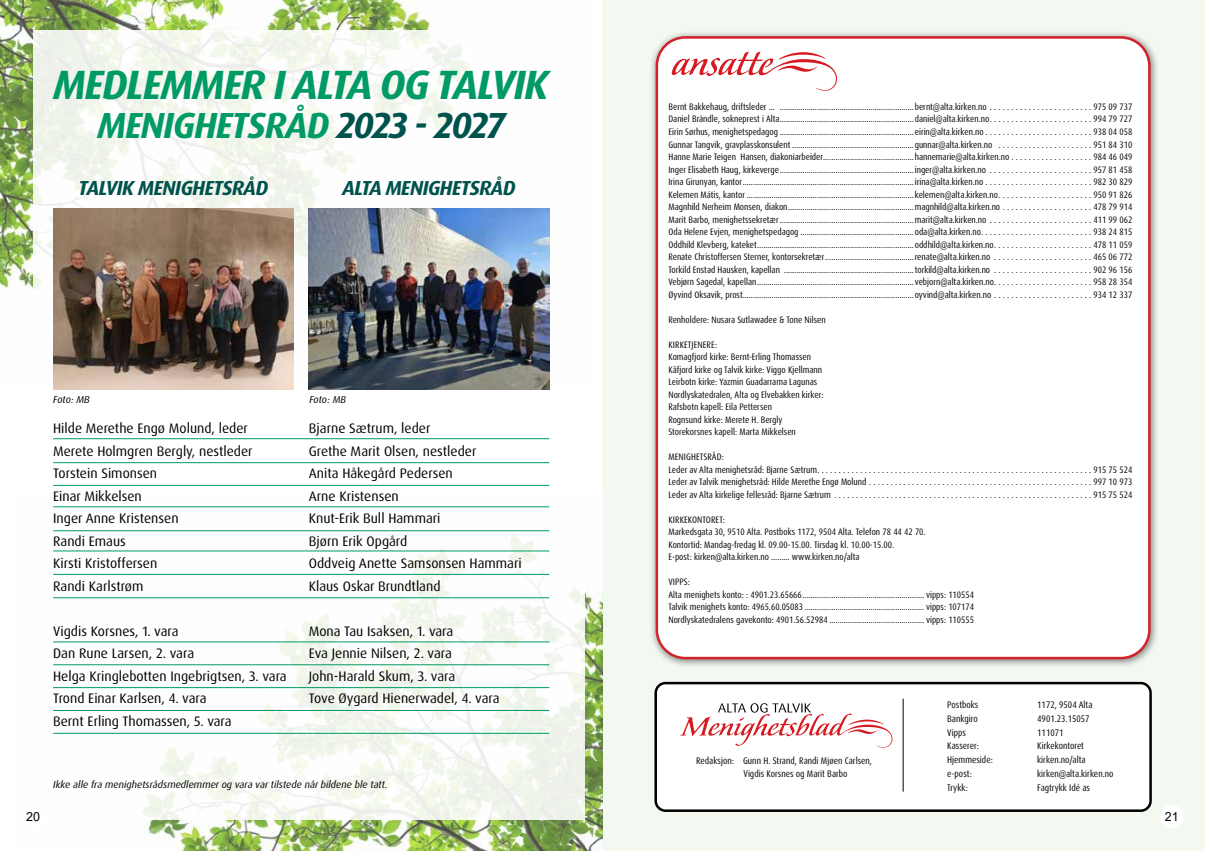
<style>
.page{position:relative;width:1205px;height:851px;background:#fff}
.page>*{position:absolute;margin:0;border:0;box-sizing:border-box;transform-origin:0 0}
.t1{font:italic 700 40.88px "Dax Pro";letter-spacing:-.03em;color:#009a66}
.t2{font:italic 700 36.25px "Dax Pro";letter-spacing:-.03em;color:#009a66}
.t3{font:italic 700 20.25px "Dax Pro";letter-spacing:-.03em;color:#00524d}
.t4{font:13.75px/22.5px "Dax Pro";color:#000}
.t5{font:12.5px "Arial";color:#000}
.t6{font:italic 10px "Dax Pro";color:#000}
.t7{font:condensed 9.62px/12.5px "Dax Pro";color:#000}
.t8{font:condensed 9.38px/12.5px "Dax Pro";color:#000}
.s1{color:#00524d}
</style>
<div class="page">
<div style="left:602px;top:0;width:603px;height:850px;background:#f3f8f1"></div>
<div style="left:649px;top:30px;width:510px;height:638px;background:#000;opacity:.5"></div>
<div style="left:657px;top:37px;width:492px;height:621px;background:#fff;border-radius:28px"></div>
<div style="left:655px;top:36px;width:495px;height:623px;border:2px solid #d2232a;border-radius:28px"></div>
<div style="left:656px;top:683px;width:494px;height:127px;background:#fff;border-radius:10px"></div>
<svg style="left:680px;top:703px;width:212px;height:44px"></svg>
<div style="left:654px;top:681px;width:498px;height:130px;border:2px solid #000;border-radius:10px"></div>
<hr style="left:903px;top:698px;width:1px;height:93px;background:#000">
<svg style="left:672px;top:52px;width:165px;height:39px"></svg>
<img style="left:143px;top:591px;width:459px;height:259px">
<img style="left:0;top:0;width:431px;height:292px">
<svg style="left:33px;top:31px;width:551px;height:789px"></svg>
<img style="left:309px;top:209px;width:240px;height:180px">
<img style="left:53px;top:209px;width:241px;height:180px">
<hr style="left:53px;top:438px;width:496px;height:1px;background:#009a66">
<hr style="left:53px;top:462px;width:496px;height:1px;background:#009a66">
<hr style="left:53px;top:485px;width:496px;height:1px;background:#009a66">
<hr style="left:53px;top:506px;width:496px;height:1px;background:#009a66">
<hr style="left:53px;top:530px;width:496px;height:1px;background:#009a66">
<hr style="left:53px;top:550px;width:496px;height:1px;background:#009a66">
<hr style="left:53px;top:574px;width:496px;height:1px;background:#009a66">
<hr style="left:53px;top:597px;width:496px;height:1px;background:#009a66">
<hr style="left:53px;top:641px;width:496px;height:1px;background:#009a66">
<hr style="left:53px;top:664px;width:496px;height:1px;background:#009a66">
<hr style="left:53px;top:687px;width:496px;height:1px;background:#009a66">
<hr style="left:53px;top:710px;width:496px;height:1px;background:#009a66">
<hr style="left:53px;top:732px;width:496px;height:1px;background:#009a66">
<div style="left:1160px;top:804px;width:23px;height:24px;background:#fff;border-radius:50%"></div>
<div style="left:21px;top:804px;width:24px;height:24px;background:#fff;border-radius:50%"></div>
<h1 class="t1" style="left:53px;top:59px;width:497px">MEDLEMMER I ALTA OG TALVIK</h1>
<h2 class="t2" style="left:97px;top:102px;width:409px">MENIGHETSRÅD <span class="s1">2023 - 2027</span></h2>
<h3 class="t3" style="left:79px;top:175px;width:191px">TALVIK MENIGHETSRÅD</h3>
<h3 class="t3" style="left:342px;top:175px;width:175px">ALTA MENIGHETSRÅD</h3>
<p class="t6" style="left:53px;top:392px;width:38px">Foto: MB</p>
<p class="t6" style="left:309px;top:392px;width:38px">Foto: MB</p>
<h3 class="t4" style="left:53px;top:417px;width:201px">Hilde Merethe Engø Molund, leder<br>Merete Holmgren Bergly, nestleder<br>Torstein Simonsen<br>Einar Mikkelsen<br>Inger Anne Kristensen<br>Randi Emaus<br>Kirsti Kristoffersen<br>Randi Karlstrøm</h3>
<h3 class="t4" style="left:53px;top:619px;width:235px">Vigdis Korsnes, 1. vara<br>Dan Rune Larsen, 2. vara<br>Helga Kringlebotten Ingebrigtsen, 3. vara<br>Trond Einar Karlsen, 4. vara<br>Bernt Erling Thomassen, 5. vara</h3>
<h3 class="t4" style="left:309px;top:417px;width:214px">Bjarne Sætrum, leder<br>Grethe Marit Olsen, nestleder<br>Anita Håkegård Pedersen<br>Arne Kristensen<br>Knut-Erik Bull Hammari<br>Bjørn Erik Opgård<br>Oddveig Anette Samsonsen Hammari<br>Klaus Oskar Brundtland</h3>
<h3 class="t4" style="left:309px;top:619px;width:192px">Mona Tau Isaksen, 1. vara<br>Eva Jennie Nilsen, 2. vara<br>John-Harald Skum, 3. vara<br>Tove Øygard Hienerwadel, 4. vara</h3>
<p class="t6" style="left:53px;top:777px;width:336px">Ikke alle fra menighetsrådsmedlemmer og vara var tilstede når bildene ble tatt.</p>
<p class="t8" style="left:668px;top:100px;width:325px">Bernt Bakkehaug, driftsleder ... .................................................................bernt@alta.kirken.no ........................</p>
<p class="t8" style="left:1093px;top:100px;width:40px">975 09 737</p>
<p class="t8" style="left:668px;top:113px;width:325px">Daniel Brändle, sokneprest i Alta.................................................................daniel@alta.kirken.no ........................</p>
<p class="t8" style="left:1093px;top:113px;width:40px">994 79 727</p>
<p class="t8" style="left:668px;top:125px;width:321px">Eirin Sørhus, menighetspedagog .................................................................eirin@alta.kirken.no .........................</p>
<p class="t8" style="left:1093px;top:125px;width:40px">938 04 058</p>
<p class="t8" style="left:668px;top:138px;width:330px">Gunnar Tangvik, gravplasskonsulent ...........................................................gunnar@alta.kirken.no .......................</p>
<p class="t8" style="left:668px;top:138px;width:465px;text-align:justify;text-indent:425px">951 84 310<br>Hanne Marie Teigen Hansen, diakoniarbeider............................................hannemarie@alta.kirken.no . . . . . . . . . . . . . . . . . . . 984 46 049<br>Inger Elisabeth Haug, kirkeverge.................................................................inger@alta.kirken.no .........................</p>
<p class="t8" style="left:668px;top:163px;width:465px;text-align:justify;text-indent:425px">957 81 458<br>Irina Girunyan, kantor...................................................................................irina@alta.kirken.no . . . . . . . . . . . . . . . . . . . . . . . . . 982 30 829<br>Kelemen Mátis, kantor .................................................................................kelemen@alta.kirken.no ......................</p>
<p class="t8" style="left:1093px;top:188px;width:40px">950 91 826</p>
<p class="t8" style="left:668px;top:200px;width:335px">Magnhild Nerheim Monsen, diakon.............................................................magnhild@alta.kirken.no ......................</p>
<p class="t8" style="left:1093px;top:200px;width:40px">478 79 914</p>
<p class="t8" style="left:668px;top:213px;width:322px">Marit Barbo, menighetssekretær.................................................................marit@alta.kirken.no .........................</p>
<p class="t8" style="left:1093px;top:213px;width:40px">411 99 062</p>
<p class="t8" style="left:668px;top:225px;width:316px">Oda Helene Evjen, menighetspedagog .......................................................oda@alta.kirken.no ..........................</p>
<p class="t8" style="left:1093px;top:225px;width:40px">938 24 815</p>
<p class="t8" style="left:668px;top:238px;width:329px">Oddhild Klevberg, kateket............................................................................oddhild@alta.kirken.no .......................</p>
<p class="t8" style="left:1093px;top:238px;width:40px">478 11 059</p>
<p class="t8" style="left:668px;top:250px;width:326px">Renate Christoffersen Sterner, kontorsekretær...........................................renate@alta.kirken.no ........................</p>
<p class="t8" style="left:1093px;top:250px;width:40px">465 06 772</p>
<p class="t8" style="left:668px;top:263px;width:329px">Torkild Enstad Hausken, kapellan ...............................................................torkild@alta.kirken.no .......................</p>
<p class="t8" style="left:1093px;top:263px;width:40px">902 96 156</p>
<p class="t8" style="left:668px;top:275px;width:329px">Vebjørn Sagedal, kapellan............................................................................vebjorn@alta.kirken.no .......................</p>
<p class="t8" style="left:1093px;top:275px;width:40px">958 28 354</p>
<p class="t8" style="left:668px;top:288px;width:326px">Øyvind Oksavik, prost...................................................................................oyvind@alta.kirken.no ........................</p>
<p class="t8" style="left:1093px;top:288px;width:40px">934 12 337</p>
<p class="t8" style="left:668px;top:313px;width:159px">Renholdere: Nusara Sutlawadee &amp; Tone Nilsen</p>
<p class="t8" style="left:668px;top:338px;width:156px">KIRKETJENERE:<br>Komagfjord kirke: Bernt-Erling Thomassen Kåfjord kirke og Talvik kirke: Viggo Kjellmann Leirbotn kirke: Yazmin Guadarrama Lagunas Nordlyskatedralen, Alta og Elvebakken kirker:<br>Rafsbotn kapell: Eila Pettersen<br>Rognsund kirke: Merete H. Bergly Storekorsnes kapell: Marta Mikkelsen</p>
<p class="t8" style="left:668px;top:450px;width:152px">MENIGHETSRÅD:<br>Leder av Alta menighetsråd: Bjarne Sætrum ................................................................</p>
<p class="t8" style="left:1093px;top:463px;width:40px">915 75 524</p>
<p class="t8" style="left:668px;top:475px;width:204px">Leder av Talvik menighetsråd: Hilde Merethe Engø Molund ....................................................</p>
<p class="t8" style="left:1093px;top:475px;width:40px">997 10 973</p>
<p class="t8" style="left:668px;top:488px;width:166px">Leder av Alta kirkelige fellesråd: Bjarne Sætrum .............................................................</p>
<p class="t8" style="left:1093px;top:488px;width:40px">915 75 524</p>
<p class="t8" style="left:668px;top:513px;width:259px">KIRKEKONTORET:<br>Markedsgata 30, 9510 Alta. Postboks 1172, 9504 Alta. Telefon 78 44 42 70.<br>Kontortid: Mandag-fredag kl. 09.00-15.00. Tirsdag kl. 10.00-15.00.<br>E-post: kirken@alta.kirken.no ……… www.kirken.no/alta</p>
<p class="t8" style="left:668px;top:575px;width:307px">VIPPS:<br>Alta menighets konto: : 4901.23.65666........................................................... vipps: 110554<br>Talvik menighets konto: 4965.60.05083 .......................................................... vipps: 107174<br>Nordlyskatedralens gavekonto: 4901.56.52984 .............................................. vipps: 110555</p>
<p class="t7" style="left:743px;top:754px;width:130px;text-indent:-47px">Redaksjon: Gunn H. Strand, Randi Mjøen Carlsen,<br>Vigdis Korsnes og Marit Barbo</p>
<p class="t7" style="left:947px;top:698px;width:33px">Postboks</p>
<p class="t7" style="left:1037px;top:698px;width:57px">1172, 9504 Alta</p>
<p class="t7" style="left:947px;top:712px;width:32px">Bankgiro</p>
<p class="t7" style="left:1037px;top:712px;width:54px">4901.23.15057</p>
<p class="t7" style="left:947px;top:726px;width:20px">Vipps</p>
<p class="t7" style="left:1037px;top:726px;width:28px">111071</p>
<p class="t7" style="left:947px;top:739px;width:33px">Kasserer:</p>
<p class="t7" style="left:1037px;top:739px;width:48px">Kirkekontoret</p>
<p class="t7" style="left:947px;top:753px;width:47px">Hjemmeside:</p>
<p class="t7" style="left:1037px;top:753px;width:50px">kirken.no/alta</p>
<p class="t7" style="left:947px;top:767px;width:26px">e-post:</p>
<p class="t7" style="left:1037px;top:767px;width:78px">kirken@alta.kirken.no</p>
<p class="t7" style="left:947px;top:781px;width:22px">Trykk:</p>
<p class="t7" style="left:1037px;top:781px;width:54px">Fagtrykk Idé as</p>
<h3 class="t5" style="left:26px;top:807px;width:15px">20</h3>
<h3 class="t5" style="left:1165px;top:807px;width:15px">21</h3>
</div>
